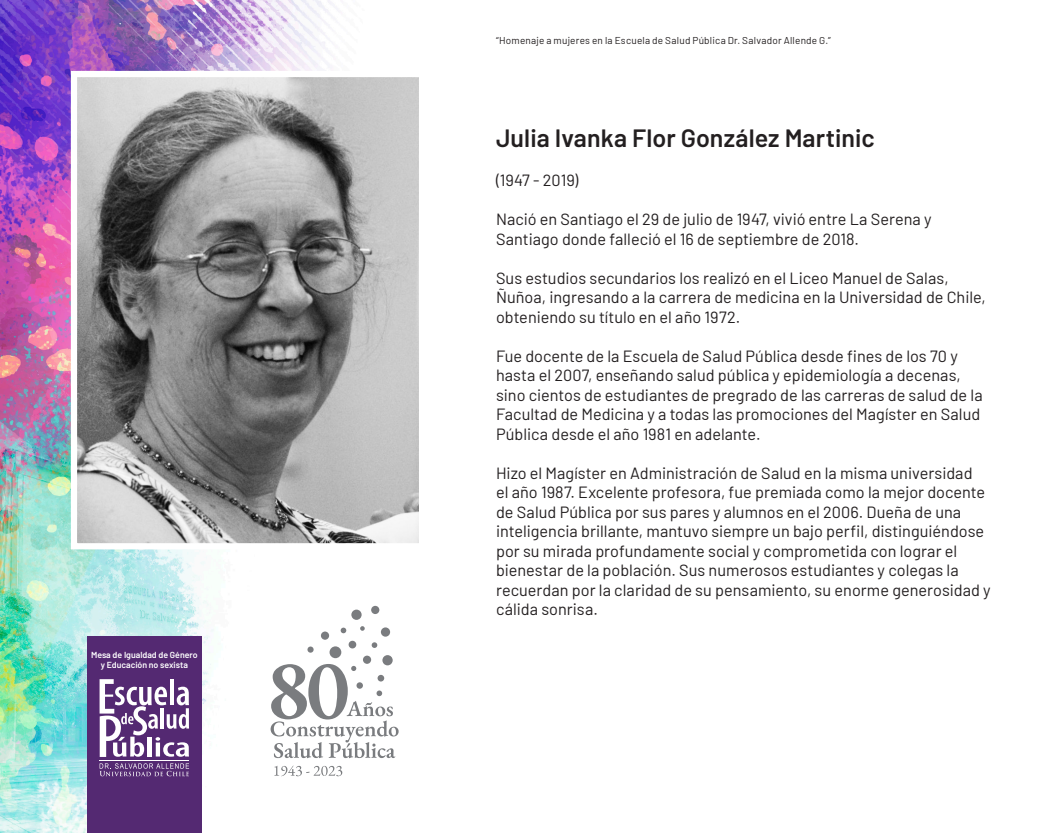
<style>
.page{position:relative;width:1063px;height:833px;background:#fff}
.page>*{position:absolute;margin:0;border:0;box-sizing:border-box;transform-origin:0 0}
.nombre{font:600 25px "Barlow";letter-spacing:.005em;color:#231f20}
.texto{font:16.25px/19.5px "Barlow";color:#231f20}
.t1{font:10px "Barlow";letter-spacing:.02em;color:#231f20}
.t2{font:600 8.75px/10.5px "Barlow";color:#fff;text-align:center}
</style>
<div class="page">
<img style="left:0;top:0;width:393px;height:833px">
<div style="left:87px;top:637px;width:115px;height:196px;background:#542972"></div>
<svg style="left:100px;top:679px;width:89px;height:78px"></svg>
<svg style="left:100px;top:763px;width:89px;height:13px"></svg>
<hr style="left:100px;top:759px;width:89px;height:1px;background:#fff">
<svg style="left:274px;top:765px;width:68px;height:11px"></svg>
<div style="left:382px;top:655px;width:11px;height:10px;background:#7a7c7f;border-radius:50%"></div>
<div style="left:351px;top:609px;width:11px;height:11px;background:#7a7c7f;border-radius:50%"></div>
<div style="left:321px;top:631px;width:8px;height:9px;background:#7a7c7f;border-radius:50%"></div>
<div style="left:349px;top:641px;width:7px;height:7px;background:#7a7c7f;border-radius:50%"></div>
<svg style="left:372px;top:642px;width:5px;height:6px"></svg>
<div style="left:330px;top:646px;width:11px;height:12px;background:#7a7c7f;border-radius:50%"></div>
<div style="left:363px;top:655px;width:8px;height:9px;background:#7a7c7f;border-radius:50%"></div>
<div style="left:307px;top:646px;width:7px;height:6px;background:#7a7c7f;border-radius:50%"></div>
<div style="left:371px;top:606px;width:8px;height:8px;background:#7a7c7f;border-radius:50%"></div>
<svg style="left:341px;top:627px;width:5px;height:6px"></svg>
<svg style="left:360px;top:626px;width:5px;height:5px"></svg>
<div style="left:381px;top:627px;width:9px;height:9px;background:#7a7c7f;border-radius:50%"></div>
<svg style="left:271px;top:664px;width:128px;height:94px"></svg>
<img style="left:78px;top:78px;width:340px;height:464px">
<div style="left:71px;top:71px;width:354px;height:478px;border:6px solid #fff"></div>
<p class="t2" style="left:91px;top:648px;width:108px">Mesa de Igualdad de Género y Educación no sexista</p>
<p class="t1" style="left:496px;top:33px;width:336px">“Homenaje a mujeres en la Escuela de Salud Pública Dr. Salvador Allende G.”</p>
<p class="nombre" style="left:496px;top:120px;width:380px">Julia Ivanka Flor González Martinic</p>
<p class="texto" style="left:496px;top:169px;width:84px">(1947 - 2019)</p>
<p class="texto" style="left:496px;top:208px;width:437px">Nació en Santiago el 29 de julio de 1947, vivió entre La Serena y<br>Santiago donde falleció el 16 de septiembre de 2018.</p>
<p class="texto" style="left:496px;top:267px;width:491px">Sus estudios secundarios los realizó en el Liceo Manuel de Salas,<br>Ñuñoa, ingresando a la carrera de medicina en la Universidad de Chile, obteniendo su título en el año 1972.</p>
<p class="texto" style="left:496px;top:345px;width:488px">Fue docente de la Escuela de Salud Pública desde fines de los 70 y hasta el 2007, enseñando salud pública y epidemiología a decenas, sino cientos de estudiantes de pregrado de las carreras de salud de la Facultad de Medicina y a todas las promociones del Magíster en Salud Pública desde el año 1981 en adelante.</p>
<p class="texto" style="left:496px;top:462px;width:496px">Hizo el Magíster en Administración de Salud en la misma universidad<br>el año 1987. Excelente profesora, fue premiada como la mejor docente de Salud Pública por sus pares y alumnos en el 2006. Dueña de una inteligencia brillante, mantuvo siempre un bajo perfil, distinguiéndose por su mirada profundamente social y comprometida con lograr el bienestar de la población. Sus numerosos estudiantes y colegas la recuerdan por la claridad de su pensamiento, su enorme generosidad y cálida sonrisa.</p>
</div>
